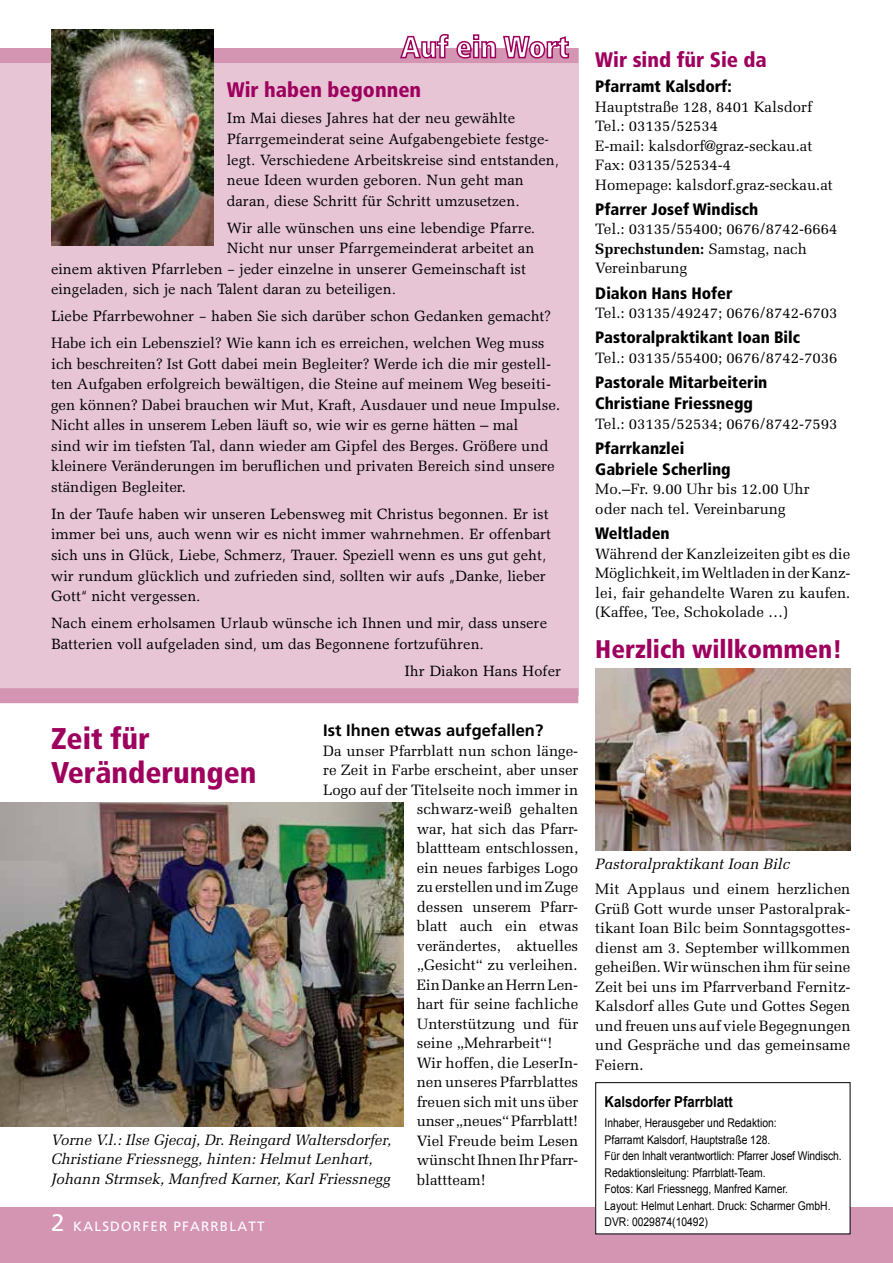
<style>
.page{position:relative;width:893px;height:1263px;background:#fff}
.page>*{position:absolute;margin:0;border:0;box-sizing:border-box;transform-origin:0 0}
.t1{font:900 condensed 30px/34.5px "Frutiger";color:#9e005e}
.t2{font:900 condensed 30px "Frutiger";color:#fff}
.t3{font:900 condensed 25.5px "Frutiger";color:#9e005e}
.t4{font:900 condensed 21px "Frutiger";color:#9e005e}
.t5{font:900 condensed 16.5px/21px "Frutiger";color:#000}
.t6{font:700 16.5px "Frutiger";color:#000}
.t7{font:15px/19.5px "Melior LT Std";color:#000}
.t8{font:15px/20.5px "Garth Graphic";color:#000}
.t9{font:italic 15px/19.5px "Melior LT Std";color:#000}
.t10{font:700 15px "Arial";color:#000;scale:.88 1}
.t11{font:13.5px "Frutiger";letter-spacing:.09em;color:#fff}
.t12{font:12px/16.5px "Arial";color:#000;scale:.86 1}
.s1{font-weight:700}
.s2{font-size:24px}
</style>
<div class="page">
<div style="left:0;top:1208px;width:893px;height:55px;background:#d395b2"></div>
<div style="left:0;top:48px;width:578px;height:648px;background:#e7c5d5"></div>
<div style="left:0;top:688px;width:578px;height:15px;background:#d395b2"></div>
<div style="left:0;top:48px;width:578px;height:15px;background:#d395b2"></div>
<img style="left:51px;top:30px;width:162px;height:215px">
<svg style="left:400px;top:34px;width:49px;height:25px"></svg>
<svg style="left:456px;top:34px;width:114px;height:25px"></svg>
<img style="left:0;top:802px;width:404px;height:324px">
<div style="left:596px;top:1083px;width:254px;height:151px;background:#fff"></div>
<div style="left:595px;top:1082px;width:255px;height:152px;border:1px solid #000"></div>
<img style="left:595px;top:669px;width:255px;height:182px">
<h1 class="t2" style="left:401px;top:29px;width:170px">Auf ein Wort</h1>
<h3 class="t4" style="left:227px;top:77px;width:196px">Wir haben begonnen</h3>
<p class="t8" style="left:227px;top:108px;width:334px">Im Mai dieses Jahres hat der neu gewählte Pfarrgemeinderat seine Aufgabengebiete festge&shy;legt. Verschiedene Arbeitskreise sind entstanden, neue Ideen wurden geboren. Nun geht man daran, diese Schritt für Schritt umzusetzen.</p>
<p class="t8" style="left:227px;top:217px;width:310px">Wir alle wünschen uns eine lebendige Pfarre.</p>
<p class="t8" style="left:227px;top:238px;width:309px">Nicht nur unser Pfarrgemeinderat arbeitet an</p>
<p class="t8" style="left:51px;top:258px;width:476px">einem aktiven Pfarrleben – jeder einzelne in unserer Gemeinschaft ist</p>
<p class="t8" style="left:51px;top:279px;width:347px">eingeladen, sich je nach Talent daran zu beteiligen.</p>
<p class="t8" style="left:51px;top:306px;width:501px">Liebe Pfarrbewohner – haben Sie sich darüber schon Gedanken gemacht?</p>
<p class="t7" style="left:51px;top:333px;width:511px;line-height:20.5px">Habe ich ein Lebensziel? Wie kann ich es erreichen, welchen Weg muss ich beschreiten? Ist Gott dabei mein Begleiter? Werde ich die mir gestell&shy;ten Aufgaben erfolgreich bewältigen, die Steine auf meinem Weg beseiti&shy;gen können? Dabei brauchen wir Mut, Kraft, Ausdauer und neue Impulse.<br>Nicht alles in unserem Leben läuft so, wie wir es gerne hätten – mal<br>sind wir im tiefsten Tal, dann wieder am Gipfel des Berges. Größere und kleinere Veränderungen im beruflichen und privaten Bereich sind unsere ständigen Begleiter.</p>
<p class="t8" style="left:51px;top:503px;width:502px">In der Taufe haben wir unseren Lebensweg mit Christus begonnen. Er ist immer bei uns, auch wenn wir es nicht immer wahrnehmen. Er offenbart sich uns in Glück, Liebe, Schmerz, Trauer. Speziell wenn es uns gut geht, wir rundum glücklich und zufrieden sind, sollten wir aufs „Danke, lieber Gott“ nicht vergessen.</p>
<p class="t8" style="left:51px;top:612px;width:498px">Nach einem erholsamen Urlaub wünsche ich Ihnen und mir, dass unsere<br>Batterien voll aufgeladen sind, um das Begonnene fortzuführen.</p>
<p class="t8" style="left:404px;top:660px;width:158px">Ihr Diakon Hans Hofer</p>
<h3 class="t4" style="left:595px;top:47px;width:173px">Wir sind für Sie da</h3>
<p class="t5" style="left:595px;top:76px;width:138px">Pfarramt Kalsdorf:</p>
<p class="t7" style="left:595px;top:97px;width:239px">Hauptstraße 128, 8401 Kalsdorf<br>Tel.: 03135/52534<br>E-mail: kalsdorf@graz-seckau.at<br>Fax: 03135/52534-4<br>Homepage: kalsdorf.graz-seckau.at</p>
<p class="t5" style="left:595px;top:199px;width:164px">Pfarrer Josef Windisch</p>
<p class="t7" style="left:595px;top:219px;width:244px">Tel.: 03135/55400; 0676/8742-6664<br><span class="s1">Sprechstunden:</span> Samstag, nach<br>Vereinbarung</p>
<p class="t5" style="left:595px;top:282px;width:139px">Diakon Hans Hofer</p>
<p class="t7" style="left:595px;top:303px;width:244px">Tel.: 03135/49247; 0676/8742-6703</p>
<p class="t5" style="left:595px;top:327px;width:206px">Pastoralpraktikant Ioan Bilc</p>
<p class="t7" style="left:595px;top:348px;width:244px">Tel.: 03135/55400; 0676/8742-7036</p>
<p class="t5" style="left:595px;top:372px;width:174px">Pastorale Mitarbeiterin<br>Christiane Friessnegg</p>
<p class="t7" style="left:595px;top:414px;width:244px">Tel.: 03135/52534; 0676/8742-7593</p>
<p class="t5" style="left:595px;top:438px;width:137px">Pfarrkanzlei<br>Gabriele Scherling</p>
<p class="t7" style="left:595px;top:479px;width:216px">Mo.–Fr. 9.00 Uhr bis 12.00 Uhr oder nach tel. Vereinbarung</p>
<p class="t5" style="left:595px;top:523px;width:76px">Weltladen</p>
<p class="t7" style="left:595px;top:544px;width:257px;text-align:justify">Während der Kanzleizeiten gibt es die Möglichkeit, im Weltladen in der Kanz&shy;lei, fair gehandelte Waren zu kaufen. (Kaffee, Tee, Schokolade …)</p>
<h2 class="t3" style="left:595px;top:634px;width:249px">Herzlich willkommen!</h2>
<p class="t6" style="left:323px;top:721px;width:222px">Ist Ihnen etwas aufgefallen?</p>
<p class="t7" style="left:323px;top:741px;width:257px">Da unser Pfarrblatt nun schon länge-</p>
<p class="t7" style="left:323px;top:760px;width:257px">re Zeit in Farbe erscheint, aber unser</p>
<p class="t7" style="left:323px;top:780px;width:257px">Logo auf der Titelseite noch immer in</p>
<p class="t7" style="left:417px;top:799px;width:163px">schwarz-weiß gehalten</p>
<p class="t7" style="left:417px;top:819px;width:163px">war, hat sich das Pfarr-</p>
<p class="t7" style="left:417px;top:838px;width:163px">blattteam entschlossen,</p>
<p class="t7" style="left:417px;top:858px;width:163px">ein neues farbiges Logo</p>
<p class="t7" style="left:417px;top:877px;width:163px">zu erstellen und im Zuge</p>
<p class="t7" style="left:417px;top:897px;width:163px">dessen unserem Pfarr-</p>
<p class="t7" style="left:417px;top:916px;width:163px">blatt auch ein etwas</p>
<p class="t7" style="left:417px;top:936px;width:163px">verändertes, aktuelles</p>
<p class="t7" style="left:417px;top:955px;width:162px">„Gesicht“ zu verleihen.</p>
<p class="t7" style="left:417px;top:975px;width:163px">Ein Danke an Herrn Len-</p>
<p class="t7" style="left:417px;top:994px;width:163px">hart für seine fachliche</p>
<p class="t7" style="left:417px;top:1014px;width:163px">Unterstützung und für</p>
<p class="t7" style="left:417px;top:1033px;width:137px">seine „Mehrarbeit“!</p>
<p class="t7" style="left:417px;top:1053px;width:163px">Wir hoffen, die LeserIn-</p>
<p class="t7" style="left:417px;top:1072px;width:163px">nen unseres Pfarrblattes</p>
<p class="t7" style="left:417px;top:1092px;width:163px">freuen sich mit uns über</p>
<p class="t7" style="left:417px;top:1111px;width:163px">unser „neues“ Pfarrblatt!</p>
<p class="t7" style="left:417px;top:1131px;width:163px">Viel Freude beim Lesen</p>
<p class="t7" style="left:417px;top:1150px;width:163px">wünscht Ihnen Ihr Pfarr-</p>
<p class="t7" style="left:417px;top:1170px;width:71px">blattteam!</p>
<h1 class="t1" style="left:51px;top:721px;width:207px">Zeit für<br>Veränderungen</h1>
<p class="t9" style="left:51px;top:1130px;width:342px">Vorne V.l.: Ilse Gjecaj, Dr. Reingard Waltersdorfer,<br>Christiane Friessnegg, hinten: Helmut Lenhart,<br>Johann Strmsek, Manfred Karner, Karl Friessnegg</p>
<p class="t11" style="left:51px;top:1218px;width:215px"><span class="s2">2</span> KALSDORFER PFARRBLATT</p>
<p class="t9" style="left:595px;top:855px;width:196px">Pastoralpraktikant Ioan Bilc</p>
<p class="t7" style="left:595px;top:879px;width:257px;text-align:justify">Mit Applaus und einem herzlichen Grüß Gott wurde unser Pastoralprak&shy;tikant Ioan Bilc beim Sonntagsgottes&shy;dienst am 3. September willkommen geheißen. Wir wünschen ihm für seine Zeit bei uns im Pfarrverband Fernitz-Kalsdorf alles Gute und Gottes Segen und freuen uns auf viele Begegnungen und Gespräche und das gemeinsame Feiern.</p>
<p class="t10" style="left:605px;top:1091px;width:147px">Kalsdorfer Pfarrblatt</p>
<p class="t12" style="left:605px;top:1115px;width:277px">Inhaber, Herausgeber und Redaktion:<br>Pfarramt Kalsdorf, Hauptstraße 128.<br>Für den Inhalt verantwortlich: Pfarrer Josef Windisch.<br>Redaktionsleitung: Pfarrblatt-Team.<br>Fotos: Karl Friessnegg, Manfred Karner.<br>Layout: Helmut Lenhart. Druck: Scharmer GmbH.<br>DVR: 0029874(10492)</p>
</div>
